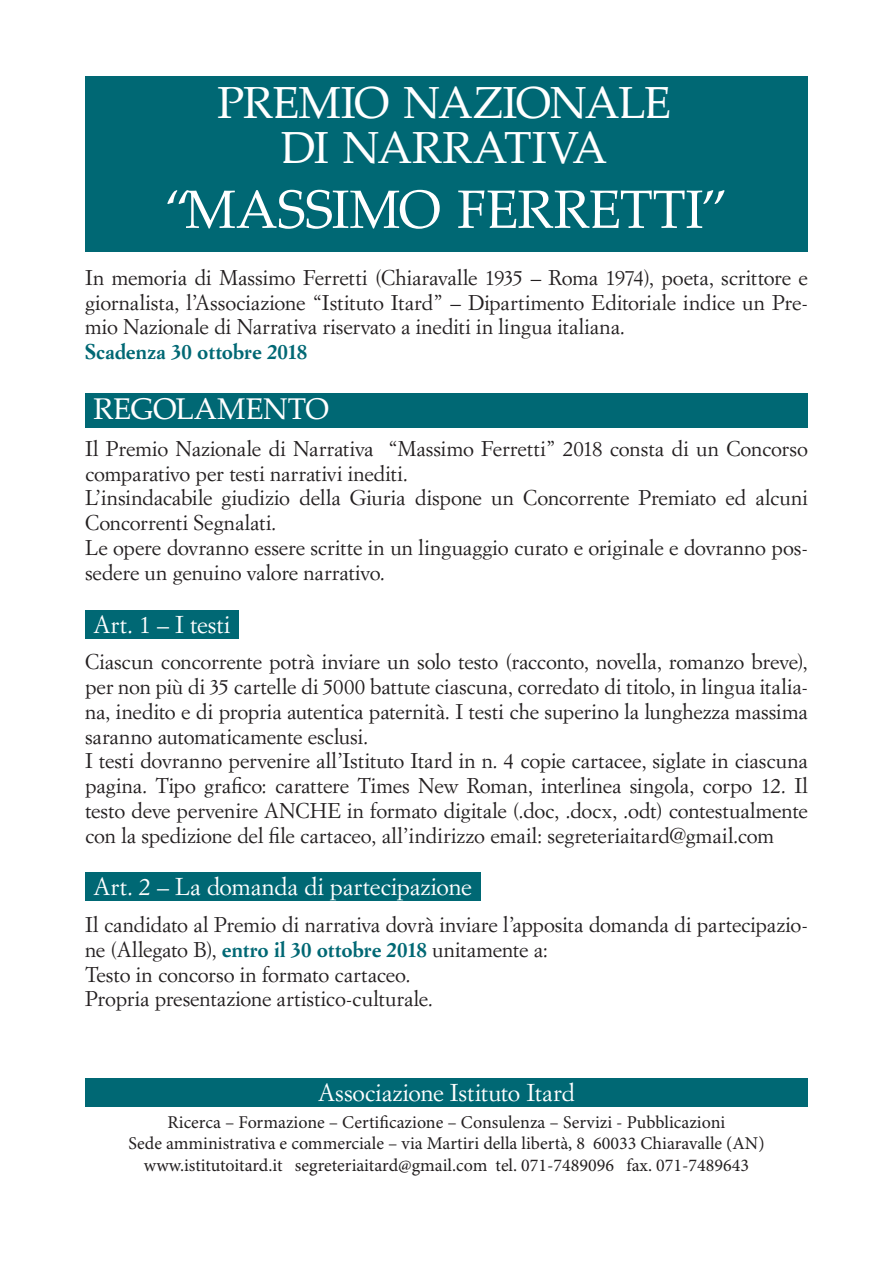
<style>
.page{position:relative;width:893px;height:1263px;background:#fff}
.page>*{position:absolute;margin:0;border:0;box-sizing:border-box;transform-origin:0 0}
.Titolo1{font:54px "Palatino Linotype";letter-spacing:-.015em;color:#fff}
.Titolo1-2{font:45px "Palatino Linotype";letter-spacing:-.03em;color:#fff}
.Titolo1-3{font:45px "Palatino Linotype";letter-spacing:-.005em;color:#fff}
.Titolo2{font:30px "Palatino Linotype";letter-spacing:-.015em;color:#fff}
.Titolo3{font:24px "Simoncini Garamond Std";letter-spacing:-.005em;color:#fff}
.Corpo{font:21px/24.8px "Simoncini Garamond Std";letter-spacing:-.005em;color:#231f20}
.Corpo-2{font:700 21px "Simoncini Garamond Std";color:#006874}
.t1{font:18px "Minion Pro";color:#231f20}
.s1{font-weight:700;color:#006874}
</style>
<div class="page">
<div style="left:85px;top:77px;width:723px;height:62px;background:#006874"></div>
<div style="left:85px;top:115px;width:723px;height:72px;background:#006874"></div>
<div style="left:85px;top:180px;width:723px;height:72px;background:#006874"></div>
<div style="left:85px;top:393px;width:723px;height:35px;background:#006874"></div>
<div style="left:85px;top:610px;width:154px;height:28px;background:#006874"></div>
<div style="left:85px;top:873px;width:395px;height:28px;background:#006874"></div>
<div style="left:85px;top:1078px;width:723px;height:28px;background:#006874"></div>
<p class="Titolo1-2" style="left:217px;top:71px;width:456px">PREMIO NAZIONALE</p>
<p class="Titolo1-3" style="left:281px;top:116px;width:328px">DI NARRATIVA</p>
<p class="Titolo1" style="left:164px;top:171px;width:566px">“MASSIMO FERRETTI”</p>
<p class="Corpo" style="left:85px;top:265px;width:724px;text-align:justify">In memoria di Massimo Ferretti (Chiaravalle 1935 – Roma 1974), poeta, scrittore e giornalista, l’Associazione “Istituto Itard” – Dipartimento Editoriale indice un Pre&shy;mio Nazionale di Narrativa riservato a inediti in lingua italiana.</p>
<p class="Corpo-2" style="left:85px;top:339px;width:224px">Scadenza 30 ottobre 2018</p>
<p class="Titolo2" style="left:94px;top:388px;width:237px">REGOLAMENTO</p>
<p class="Corpo" style="left:85px;top:436px;width:724px">Il Premio Nazionale di Narrativa “Massimo Ferretti” 2018 consta di un Concorso comparativo per testi narrativi inediti.</p>
<p class="Corpo" style="left:85px;top:485px;width:724px">L’insindacabile giudizio della Giuria dispone un Concorrente Premiato ed alcuni<br>Concorrenti Segnalati.</p>
<p class="Corpo" style="left:85px;top:535px;width:724px">Le opere dovranno essere scritte in un linguaggio curato e originale e dovranno pos&shy;sedere un genuino valore narrativo.</p>
<p class="Titolo3" style="left:94px;top:609px;width:138px">Art. 1 – I testi</p>
<p class="Corpo" style="left:85px;top:649px;width:724px;text-align:justify">Ciascun concorrente potrà inviare un solo testo (racconto, novella, romanzo breve), per non più di 35 cartelle di 5000 battute ciascuna, corredato di titolo, in lingua italia&shy;na, inedito e di propria autentica paternità. I testi che superino la lunghezza massima saranno automaticamente esclusi.</p>
<p class="Corpo" style="left:85px;top:748px;width:724px;text-align:justify">I testi dovranno pervenire all’Istituto Itard in n. 4 copie cartacee, siglate in ciascuna pagina. Tipo grafico: carattere Times New Roman, interlinea singola, corpo 12. Il testo deve pervenire ANCHE in formato digitale (.doc, .docx, .odt) contestualmente con la spedizione del file cartaceo, all’indirizzo email: segreteriaitard@gmail.com</p>
<p class="Titolo3" style="left:94px;top:872px;width:380px">Art. 2 – La domanda di partecipazione</p>
<p class="Corpo" style="left:85px;top:912px;width:724px">Il candidato al Premio di narrativa dovrà inviare l’apposita domanda di partecipazio&shy;ne (Allegato B), <span class="s1">entro il 30 ottobre 2018</span> unitamente a:</p>
<p class="Corpo" style="left:85px;top:961px;width:327px">Testo in concorso in formato cartaceo.</p>
<p class="Corpo" style="left:85px;top:986px;width:350px">Propria presentazione artistico-culturale.</p>
<p class="Titolo3" style="left:318px;top:1077px;width:258px">Associazione Istituto Itard</p>
<p class="t1" style="left:168px;top:1111px;width:559px">Ricerca – Formazione – Certificazione – Consulenza – Servizi - Pubblicazioni</p>
<p class="t1" style="left:128px;top:1133px;width:638px">Sede amministrativa e commerciale – via Martiri della libertà, 8 60033 Chiaravalle (AN)</p>
<p class="t1" style="left:144px;top:1154px;width:607px">www.istitutoitard.it segreteriaitard@gmail.com tel. 071-7489096 fax. 071-7489643</p>
</div>
